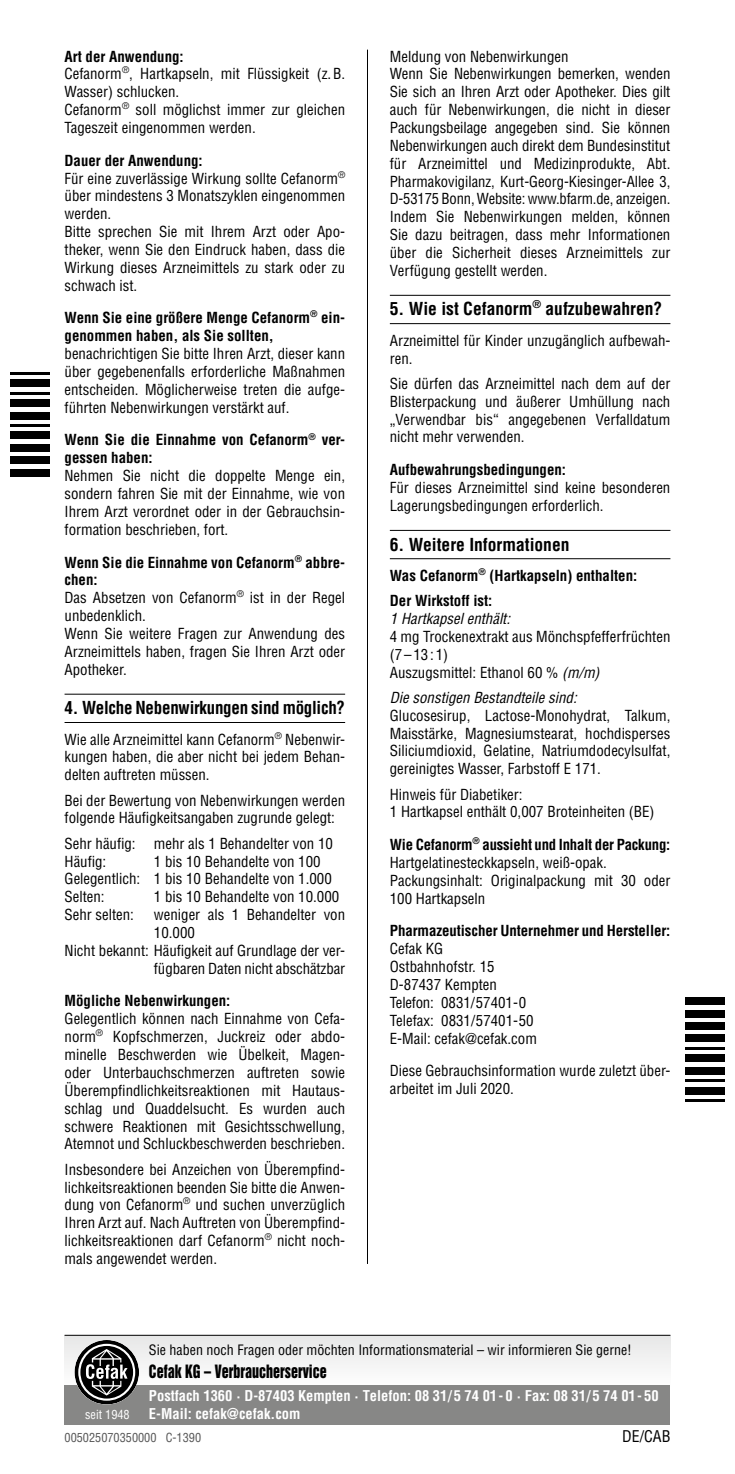
<style>
.page{position:relative;width:735px;height:1474px;background:#fff}
.page>*{position:absolute;margin:0;border:0;box-sizing:border-box;transform-origin:0 0}
.t1{font:700 condensed 17.5px "Helvetica";color:#000}
.t2{font:16.8px "Helvetica Inserat";color:#000;scale:.83 1}
.t3{font:condensed 15.75px "Helvetica";color:#000}
.t4{font:condensed 14.88px/17.8px "Helvetica";color:#000}
.t5{font:700 condensed 14.88px/17.8px "Helvetica";color:#000}
.t6{font:italic condensed 14.88px "Helvetica";color:#000}
.t7{font:700 condensed 14.53px "Helvetica";color:#fff}
.t8{font:condensed 14px "Helvetica";color:#000}
.t9{font:condensed 12.25px "Helvetica";color:#565656}
.t10{font:condensed 12.25px "Helvetica";color:#fff}
.s1{font-weight:700}
.s2{font-style:italic}
</style>
<div class="page">
<hr style="left:367px;top:50px;width:1px;height:1213px;background:#000">
<hr style="left:64px;top:694px;width:281px;height:1px;background:#000">
<hr style="left:64px;top:722px;width:281px;height:1px;background:#000">
<hr style="left:389px;top:295px;width:281px;height:1px;background:#000">
<hr style="left:389px;top:323px;width:281px;height:1px;background:#000">
<hr style="left:389px;top:530px;width:281px;height:1px;background:#000">
<hr style="left:389px;top:558px;width:281px;height:1px;background:#000">
<hr style="left:10px;top:372px;width:40px;height:3px;background:#000">
<div style="left:10px;top:379px;width:40px;height:8px;background:#000"></div>
<hr style="left:10px;top:392px;width:40px;height:2px;background:#000">
<div style="left:10px;top:399px;width:40px;height:8px;background:#000"></div>
<div style="left:10px;top:412px;width:40px;height:7px;background:#000"></div>
<hr style="left:10px;top:424px;width:40px;height:3px;background:#000">
<div style="left:10px;top:432px;width:40px;height:7px;background:#000"></div>
<div style="left:10px;top:444px;width:40px;height:7px;background:#000"></div>
<div style="left:10px;top:456px;width:40px;height:8px;background:#000"></div>
<div style="left:10px;top:469px;width:40px;height:7px;background:#000"></div>
<hr style="left:685px;top:1099px;width:39px;height:2px;background:#000">
<div style="left:685px;top:1086px;width:39px;height:8px;background:#000"></div>
<hr style="left:685px;top:1079px;width:39px;height:2px;background:#000">
<div style="left:685px;top:1067px;width:39px;height:7px;background:#000"></div>
<div style="left:685px;top:1054px;width:39px;height:8px;background:#000"></div>
<hr style="left:685px;top:1047px;width:39px;height:2px;background:#000">
<div style="left:685px;top:1034px;width:39px;height:8px;background:#000"></div>
<div style="left:685px;top:1022px;width:39px;height:7px;background:#000"></div>
<div style="left:685px;top:1009px;width:39px;height:8px;background:#000"></div>
<div style="left:685px;top:997px;width:39px;height:8px;background:#000"></div>
<div style="left:64px;top:1334px;width:606px;height:52px;background:#f2f2f2"></div>
<div style="left:64px;top:1384px;width:606px;height:40px;background:#878786"></div>
<hr style="left:64px;top:1334px;width:606px;height:1px;background:#000">
<svg style="left:74px;top:1340px;width:65px;height:64px"></svg>
<p class="t4" style="left:64px;top:47px;width:282px"><span class="s1">Art der Anwendung:<br></span>Cefanorm<sup>®</sup>, Hartkapseln, mit Flüssigkeit (z.B.<br>Wasser) schlucken.<br>Cefanorm<sup>®</sup> soll möglichst immer zur gleichen<br>Tageszeit eingenommen werden.</p>
<p class="t4" style="left:64px;top:151px;width:282px"><span class="s1">Dauer der Anwendung:<br></span>Für eine zuverlässige Wirkung sollte Cefanorm<sup>® </sup>über mindestens 3 Monatszyklen eingenommen werden.<br>Bitte sprechen Sie mit Ihrem Arzt oder Apo&shy;theker, wenn Sie den Eindruck haben, dass die Wirkung dieses Arzneimittels zu stark oder zu schwach ist.</p>
<p class="t5" style="left:64px;top:309px;width:282px">Wenn Sie eine größere Menge Cefanorm<sup>®</sup> ein&shy;genommen haben, als Sie sollten,</p>
<p class="t4" style="left:64px;top:345px;width:282px;text-align:justify">benachrichtigen Sie bitte Ihren Arzt, dieser kann über gegebenenfalls erforderliche Maßnahmen entscheiden. Möglicherweise treten die aufge&shy;führten Nebenwirkungen verstärkt auf.</p>
<p class="t5" style="left:64px;top:431px;width:282px">Wenn Sie die Einnahme von Cefanorm<sup>®</sup> ver&shy;gessen haben:</p>
<p class="t4" style="left:64px;top:467px;width:282px;text-align:justify">Nehmen Sie nicht die doppelte Menge ein, sondern fahren Sie mit der Einnahme, wie von Ihrem Arzt verordnet oder in der Gebrauchsin&shy;formation beschrieben, fort.</p>
<p class="t4" style="left:64px;top:553px;width:282px"><span class="s1">Wenn Sie die Einnahme von Cefanorm</span><sup>®</sup> <span class="s1">abbre&shy;chen:<br></span>Das Absetzen von Cefanorm<sup>®</sup> ist in der Regel unbedenklich.<br>Wenn Sie weitere Fragen zur Anwendung des<br>Arzneimittels haben, fragen Sie Ihren Arzt oder<br>Apotheker.</p>
<p class="t1" style="left:64px;top:697px;width:282px">4. Welche Nebenwirkungen sind möglich?</p>
<p class="t4" style="left:64px;top:730px;width:282px;text-align:justify">Wie alle Arzneimittel kann Cefanorm<sup>®</sup> Nebenwir&shy;kungen haben, die aber nicht bei jedem Behan&shy;delten auftreten müssen.</p>
<p class="t4" style="left:64px;top:791px;width:282px">Bei der Bewertung von Nebenwirkungen werden folgende Häufigkeitsangaben zugrunde gelegt:</p>
<p class="t4" style="left:64px;top:834px;width:270px">Sehr häufig: mehr als 1 Behandelter von 10<br>Häufig:</p>
<p class="t4" style="left:64px;top:852px;width:268px;text-indent:89px">1 bis 10 Behandelte von 100<br>Gelegentlich: 1 bis 10 Behandelte von 1.000<br>Selten:</p>
<p class="t4" style="left:154px;top:887px;width:187px">1 bis 10 Behandelte von 10.000</p>
<p class="t4" style="left:64px;top:905px;width:71px">Sehr selten:</p>
<p class="t4" style="left:154px;top:905px;width:193px">weniger als 1 Behandelter von</p>
<p class="t4" style="left:154px;top:923px;width:42px">10.000</p>
<p class="t4" style="left:64px;top:941px;width:282px">Nicht bekannt: Häufigkeit auf Grundlage der ver-</p>
<p class="t4" style="left:154px;top:959px;width:192px">fügbaren Daten nicht abschätzbar</p>
<p class="t5" style="left:64px;top:992px;width:167px">Mögliche Nebenwirkungen:</p>
<p class="t4" style="left:64px;top:1009px;width:282px;text-align:justify">Gelegentlich können nach Einnahme von Cefa&shy;norm<sup>®</sup> Kopfschmerzen, Juckreiz oder abdo&shy;minelle Beschwerden wie Übelkeit, Magen&shy;oder Unterbauchschmerzen auftreten sowie Überempfindlichkeitsreaktionen mit Hautaus&shy;schlag und Quaddelsucht. Es wurden auch schwere Reaktionen mit Gesichtsschwellung, Atemnot und Schluckbeschwerden beschrieben.</p>
<p class="t4" style="left:64px;top:1160px;width:282px;text-align:justify">Insbesondere bei Anzeichen von Überempfind&shy;lichkeitsreaktionen beenden Sie bitte die Anwen&shy;dung von Cefanorm<sup>®</sup> und suchen unverzüglich Ihren Arzt auf. Nach Auftreten von Überempfind&shy;lichkeitsreaktionen darf Cefanorm<sup>®</sup> nicht noch&shy;mals angewendet werden.</p>
<p class="t4" style="left:389px;top:47px;width:282px">Meldung von Nebenwirkungen<br>Wenn Sie Nebenwirkungen bemerken, wenden Sie sich an Ihren Arzt oder Apotheker. Dies gilt auch für Nebenwirkungen, die nicht in dieser Packungsbeilage angegeben sind. Sie können Nebenwirkungen auch direkt dem Bundesinstitut für Arzneimittel und Medizinprodukte, Abt.<br>Pharmakovigilanz, Kurt-Georg-Kiesinger-Allee 3, D-53175 Bonn, Website: www.bfarm.de, anzeigen.<br>Indem Sie Nebenwirkungen melden, können Sie dazu beitragen, dass mehr Informationen über die Sicherheit dieses Arzneimittels zur Verfügung gestellt werden.</p>
<p class="t1" style="left:389px;top:298px;width:274px">5. Wie ist Cefanorm<sup>®</sup> aufzubewahren?</p>
<p class="t4" style="left:389px;top:331px;width:282px">Arzneimittel für Kinder unzugänglich aufbewah&shy;ren.</p>
<p class="t4" style="left:389px;top:374px;width:282px;text-align:justify">Sie dürfen das Arzneimittel nach dem auf der Blisterpackung und äußerer Umhüllung nach „Verwendbar bis“ angegebenen Verfalldatum nicht mehr verwenden.</p>
<p class="t5" style="left:389px;top:461px;width:178px">Aufbewahrungsbedingungen:</p>
<p class="t4" style="left:389px;top:478px;width:282px">Für dieses Arzneimittel sind keine besonderen<br>Lagerungsbedingungen erforderlich.</p>
<p class="t1" style="left:389px;top:533px;width:181px">6. Weitere Informationen</p>
<p class="t5" style="left:389px;top:562px;width:249px;line-height:25.4px">Was Cefanorm<sup>®</sup> (Hartkapseln) enthalten:<br>Der Wirkstoff ist:</p>
<p class="t6" style="left:389px;top:609px;width:122px">1 Hartkapsel enthält:</p>
<p class="t4" style="left:389px;top:627px;width:282px">4 mg Trockenextrakt aus Mönchspfefferfrüchten (7–13:1)<br>Auszugsmittel: Ethanol 60 % <span class="s2">(m/m)</span></p>
<p class="t6" style="left:389px;top:688px;width:188px">Die sonstigen Bestandteile sind:</p>
<p class="t4" style="left:389px;top:706px;width:282px;text-align:justify">Glucosesirup, Lactose-Monohydrat, Talkum, Maisstärke, Magnesiumstearat, hochdisperses Siliciumdioxid, Gelatine, Natriumdodecylsulfat, gereinigtes Wasser, Farbstoff E 171.</p>
<p class="t4" style="left:389px;top:785px;width:266px">Hinweis für Diabetiker:<br>1 Hartkapsel enthält 0,007 Broteinheiten (BE)</p>
<p class="t4" style="left:389px;top:835px;width:282px"><span class="s1">Wie Cefanorm</span><sup>®</sup> <span class="s1">aussieht und Inhalt der Packung:<br></span>Hartgelatinesteckkapseln, weiß-opak.<br>Packungsinhalt: Originalpackung mit 30 oder 100 Hartkapseln</p>
<p class="t5" style="left:389px;top:922px;width:282px">Pharmazeutischer Unternehmer und Hersteller:</p>
<p class="t4" style="left:389px;top:939px;width:148px">Cefak KG<br>Ostbahnhofstr. 15<br>D-87437 Kempten<br>Telefon: 0831/57401-0<br>Telefax: 0831/57401-50<br>E-Mail: cefak@cefak.com</p>
<p class="t4" style="left:389px;top:1061px;width:282px">Diese Gebrauchsinformation wurde zuletzt über&shy;arbeitet im Juli 2020.</p>
<p class="t8" style="left:149px;top:1340px;width:484px">Sie haben noch Fragen oder möchten Informationsmaterial – wir informieren Sie gerne!</p>
<p class="t2" style="left:149px;top:1361px;width:216px">Cefak KG – Verbraucherservice</p>
<p class="t7" style="left:149px;top:1386px;width:511px">Postfach 1360 · D-87403 Kempten · Telefon: 08 31/5 74 01 - 0 · Fax: 08 31/5 74 01 - 50</p>
<p class="t10" style="left:85px;top:1406px;width:46px">seit 1948</p>
<p class="t7" style="left:149px;top:1404px;width:153px">E-Mail: cefak@cefak.com</p>
<p class="t9" style="left:64px;top:1429px;width:138px">005025070350000 C-1390</p>
<p class="t3" style="left:622px;top:1426px;width:50px">DE/CAB</p>
</div>
